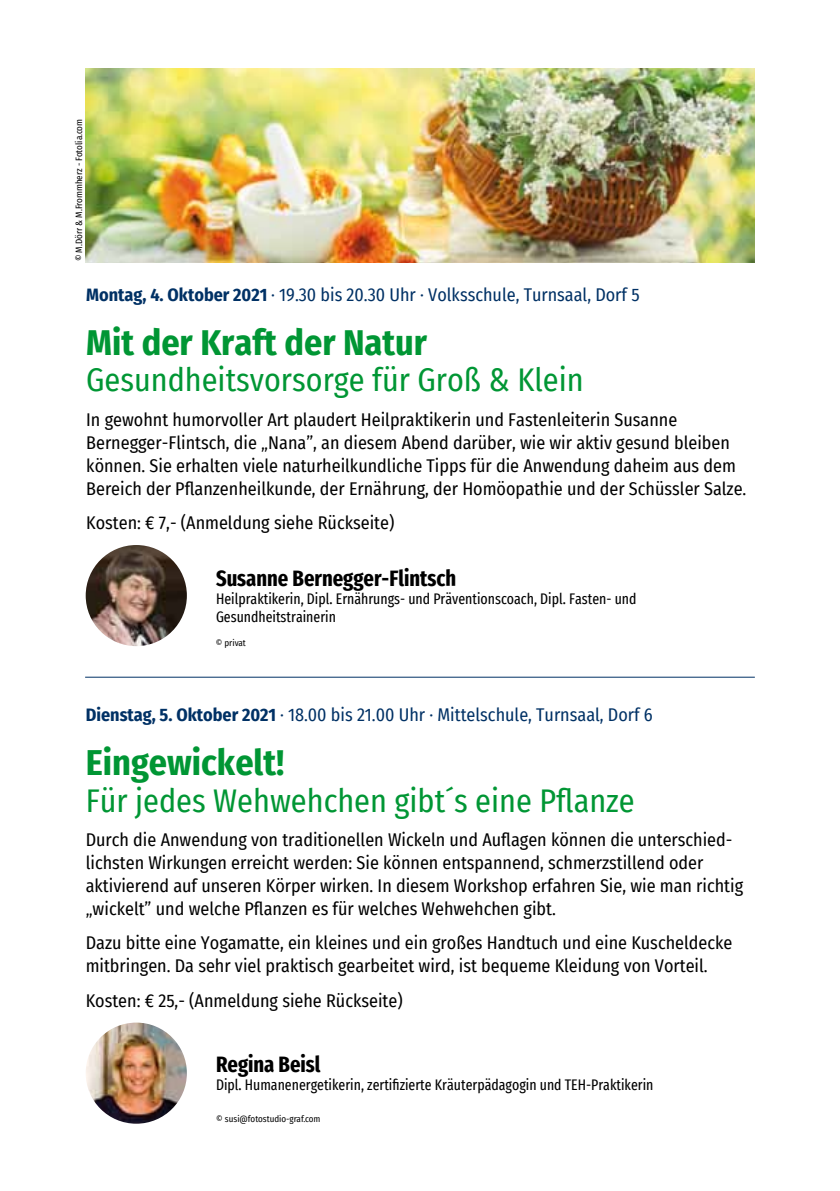
<style>
.page{position:relative;width:840px;height:1191px;background:#fff}
.page>*{position:absolute;margin:0;border:0;box-sizing:border-box;transform-origin:0 0}
.t1{font:700 36px "Fira Sans Condensed";color:#009634}
.t2{font:32px "Fira Sans Condensed";color:#009634}
.t3{font:700 extra-condensed 22.4px "Fira Sans";color:#000}
.t4{font:18px/23px "Fira Sans Condensed";color:#000}
.t5{font:18px "Fira Sans Condensed";color:#003165}
.t6{font:extra-condensed 15px/18px "Fira Sans";color:#000}
.t7{font:9px "Fira Sans Condensed";color:#000}
.s1{font-weight:700}
</style>
<div class="page">
<hr style="left:85px;top:676px;width:669px;height:1px;background:#003165">
<img style="left:86px;top:545px;width:101px;height:101px;border-radius:51px">
<img style="left:86px;top:1022px;width:101px;height:101px;border-radius:51px">
<img style="left:85px;top:68px;width:669px;height:194px">
<p class="t7" style="left:72px;top:261px;width:144px;rotate:-90deg">© M.Dörr &amp; M.Frommherz - Fotolia.com</p>
<p class="t5" style="left:86px;top:281px;width:554px"><span class="s1">Montag, 4. Oktober 2021</span> · 19.30 bis 20.30 Uhr · Volksschule, Turnsaal, Dorf 5</p>
<h1 class="t1" style="left:86px;top:312px;width:342px">Mit der Kraft der Natur</h1>
<h2 class="t2" style="left:86px;top:356px;width:498px">Gesundheitsvorsorge für Groß &amp; Klein</h2>
<p class="t4" style="left:86px;top:407px;width:661px">In gewohnt humorvoller Art plaudert Heilpraktikerin und Fastenleiterin Susanne Bernegger-Flintsch, die „Nana”, an diesem Abend darüber, wie wir aktiv gesund bleiben können. Sie erhalten viele naturheilkundliche Tipps für die Anwendung daheim aus dem Bereich der Pflanzenheilkunde, der Ernährung, der Homöopathie und der Schüssler Salze.</p>
<p class="t4" style="left:86px;top:510px;width:309px">Kosten: € 7,- (Anmeldung siehe Rückseite)</p>
<p class="t3" style="left:216px;top:559px;width:241px">Susanne Bernegger-Flintsch</p>
<p class="t6" style="left:216px;top:589px;width:422px">Heilpraktikerin, Dipl. Ernährungs- und Präventionscoach, Dipl. Fasten- und<br>Gesundheitstrainerin</p>
<p class="t7" style="left:216px;top:636px;width:32px">© privat</p>
<p class="t5" style="left:86px;top:701px;width:568px"><span class="s1">Dienstag, 5. Oktober 2021</span> · 18.00 bis 21.00 Uhr · Mittelschule, Turnsaal, Dorf 6</p>
<h1 class="t1" style="left:86px;top:733px;width:200px">Eingewickelt!</h1>
<h2 class="t2" style="left:86px;top:776px;width:550px">Für jedes Wehwehchen gibt´s eine Pflanze</h2>
<p class="t4" style="left:86px;top:827px;width:658px">Durch die Anwendung von traditionellen Wickeln und Auflagen können die unterschied&shy;lichsten Wirkungen erreicht werden: Sie können entspannend, schmerzstillend oder aktivierend auf unseren Körper wirken. In diesem Workshop erfahren Sie, wie man richtig „wickelt” und welche Pflanzen es für welches Wehwehchen gibt.</p>
<p class="t4" style="left:86px;top:931px;width:648px">Dazu bitte eine Yogamatte, ein kleines und ein großes Handtuch und eine Kuscheldecke mitbringen. Da sehr viel praktisch gearbeitet wird, ist bequeme Kleidung von Vorteil.</p>
<p class="t4" style="left:86px;top:988px;width:318px">Kosten: € 25,- (Anmeldung siehe Rückseite)</p>
<p class="t3" style="left:216px;top:1045px;width:106px">Regina Beisl</p>
<p class="t6" style="left:216px;top:1075px;width:438px">Dipl. Humanenergetikerin, zertifizierte Kräuterpädagogin und TEH-Praktikerin</p>
<p class="t7" style="left:216px;top:1111px;width:106px">© susi@fotostudio-graf.com</p>
</div>
